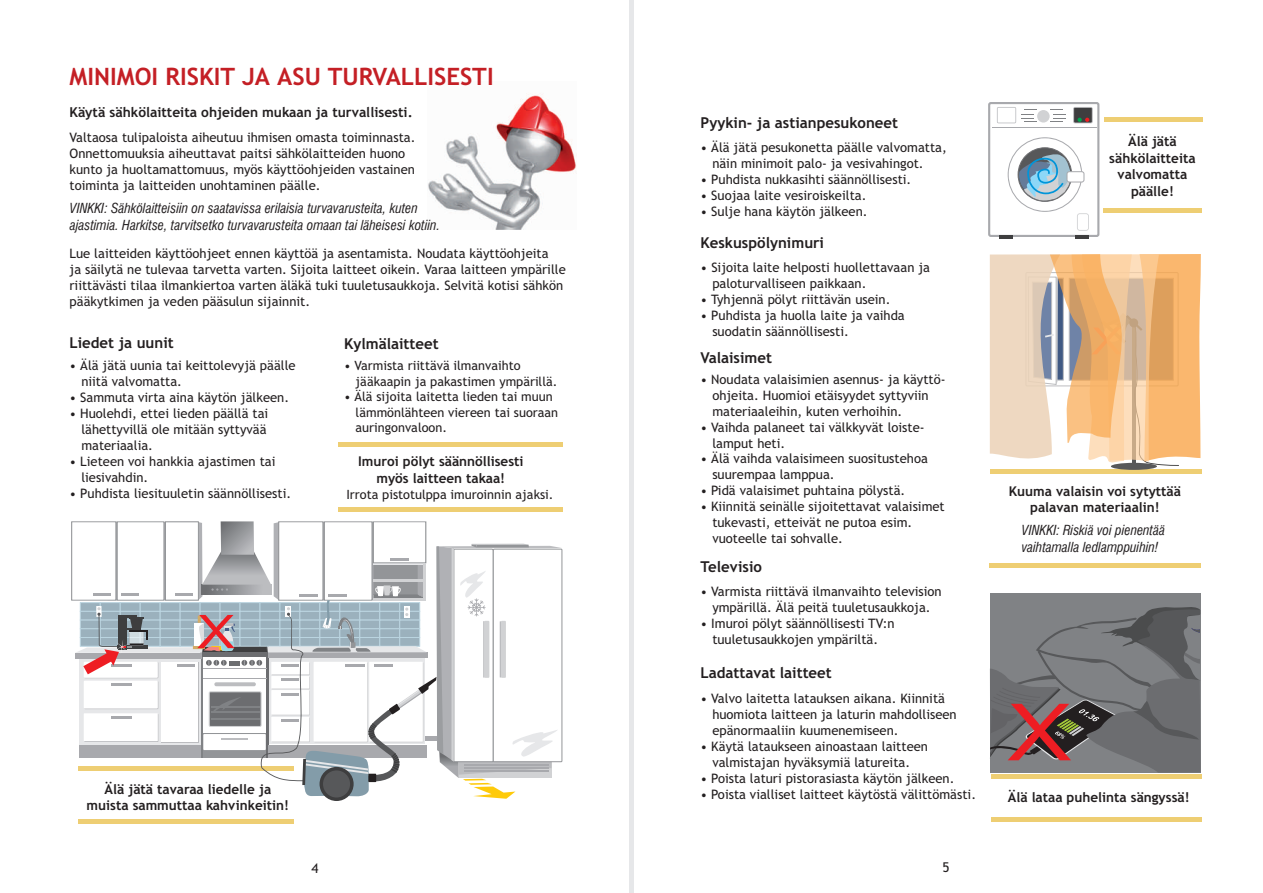
<style>
.page{position:relative;width:1263px;height:893px;background:#fff}
.page>*{position:absolute;margin:0;border:0;box-sizing:border-box;transform-origin:0 0}
.t1{font:700 24px "Trebuchet MS";color:#c41f25}
.t2{font:700 15px "Trebuchet MS";color:#231f20}
.t3{font:700 13.65px "Trebuchet MS";color:#231f20}
.t4{font:700 13.5px/16.5px "Trebuchet MS";color:#231f20;text-align:center}
.t5{font:italic condensed 13.5px/17px "Swiss 721 BT";color:#231f20}
.t6{font:13.5px "Trebuchet MS";color:#231f20}
.t7{font:13.05px/15.9px "Trebuchet MS";color:#231f20}
.t8{font:12.75px/15.6px "Trebuchet MS";color:#231f20}
</style>
<div class="page">
<hr style="left:629px;top:0;width:4px;height:893px;background:#e6e7e9">
<hr style="left:78px;top:819px;width:215px;height:4px;background:#eece73">
<div style="left:71px;top:521px;width:45px;height:79px;background:#fff;border:1px solid #939598"></div>
<svg style="left:320px;top:767px;width:34px;height:34px"></svg>
<hr style="left:338px;top:508px;width:224px;height:4px;background:#eece73">
<hr style="left:338px;top:442px;width:224px;height:4px;background:#eece73">
<div style="left:988px;top:102px;width:111px;height:135px;border:2px solid #a8a9ad;border-radius:2px"></div>
<hr style="left:999px;top:236px;width:14px;height:3px;background:#3e3e3f">
<hr style="left:1075px;top:236px;width:14px;height:3px;background:#3e3e3f">
<hr style="left:1104px;top:118px;width:98px;height:4px;background:#eece73">
<hr style="left:1103px;top:208px;width:99px;height:4px;background:#eece73">
<div style="left:1037px;top:110px;width:13px;height:13px;background:#d1d2d4;border-radius:50%"></div>
<svg style="left:1050px;top:109px;width:15px;height:13px"></svg>
<svg style="left:997px;top:107px;width:40px;height:16px"></svg>
<hr style="left:992px;top:127px;width:105px;height:1px;background:#a8a9ad">
<svg style="left:1008px;top:137px;width:81px;height:94px"></svg>
<svg style="left:1073px;top:107px;width:19px;height:16px"></svg>
<div style="left:1066px;top:171px;width:18px;height:11px;background:#fff;border:1px solid #a8a9ad;border-radius:2px"></div>
<hr style="left:991px;top:817px;width:211px;height:4px;background:#eece73">
<hr style="left:991px;top:775px;width:211px;height:4px;background:#eece73">
<div style="left:990px;top:593px;width:210px;height:179px;background:#808285"></div>
<svg style="left:990px;top:605px;width:211px;height:168px"></svg>
<hr style="left:989px;top:563px;width:211px;height:4px;background:#eece73">
<hr style="left:990px;top:470px;width:211px;height:4px;background:#eece73">
<div style="left:1111px;top:463px;width:46px;height:7px;background:#57585a;border-radius:50%"></div>
<svg style="left:990px;top:254px;width:211px;height:212px;background:#e9c49c"></svg>
<img style="left:428px;top:93px;width:148px;height:137px">
<svg style="left:75px;top:521px;width:487px;height:278px"></svg>
<h2 class="t1" style="left:70px;top:67px;width:426px">MINIMOI RISKIT JA ASU TURVALLISESTI</h2>
<h3 class="t3" style="left:70px;top:107px;width:345px">Käytä sähkölaitteita ohjeiden mukaan ja turvallisesti.</h3>
<p class="t7" style="left:70px;top:130px;width:348px">Valtaosa tulipaloista aiheutuu ihmisen omasta toiminnasta.<br>Onnettomuuksia aiheuttavat paitsi sähkölaitteiden huono kunto ja huoltamattomuus, myös käyttöohjeiden vastainen toiminta ja laitteiden unohtaminen päälle.</p>
<p class="t5" style="left:70px;top:201px;width:372px">VINKKI: Sähkölaitteisiin on saatavissa erilaisia turvavarusteita, kuten ajastimia. Harkitse, tarvitsetko turvavarusteita omaan tai läheisesi kotiin.</p>
<p class="t7" style="left:70px;top:247px;width:498px">Lue laitteiden käyttöohjeet ennen käyttöä ja asentamista. Noudata käyttöohjeita<br>ja säilytä ne tulevaa tarvetta varten. Sijoita laitteet oikein. Varaa laitteen ympärille riittävästi tilaa ilmankiertoa varten äläkä tuki tuuletusaukkoja. Selvitä kotisi sähkön pääkytkimen ja veden pääsulun sijainnit.</p>
<h3 class="t2" style="left:70px;top:337px;width:106px">Liedet ja uunit</h3>
<p class="t7" style="left:81px;top:359px;width:216px;text-indent:-12px">• Älä jätä uunia tai keittolevyjä päälle niitä valvomatta.</p>
<p class="t7" style="left:70px;top:391px;width:221px">• Sammuta virta aina käytön jälkeen.</p>
<p class="t7" style="left:81px;top:407px;width:188px;text-indent:-12px">• Huolehdi, ettei lieden päällä tai lähettyvillä ole mitään syttyvää materiaalia.</p>
<p class="t7" style="left:81px;top:454px;width:196px;text-indent:-12px">• Lieteen voi hankkia ajastimen tai liesivahdin.</p>
<p class="t7" style="left:70px;top:486px;width:223px">• Puhdista liesituuletin säännöllisesti.</p>
<h3 class="t2" style="left:344px;top:338px;width:96px">Kylmälaitteet</h3>
<p class="t8" style="left:356px;top:359px;width:203px;text-indent:-12px">• Varmista riittävä ilmanvaihto jääkaapin ja pakastimen ympärillä.</p>
<p class="t8" style="left:356px;top:390px;width:204px;text-indent:-12px">• Älä sijoita laitetta lieden tai muun lämmönlähteen viereen tai suoraan auringonvaloon.</p>
<p class="t4" style="left:358px;top:454px;width:167px">Imuroi pölyt säännöllisesti myös laitteen takaa!</p>
<p class="t8" style="left:346px;top:488px;width:209px">Irrota pistotulppa imuroinnin ajaksi.</p>
<p class="t4" style="left:87px;top:782px;width:204px">Älä jätä tavaraa liedelle ja muista sammuttaa kahvinkeitin!</p>
<p class="t6" style="left:311px;top:863px;width:9px">4</p>
<h3 class="t2" style="left:700px;top:117px;width:199px">Pyykin- ja astianpesukoneet</h3>
<p class="t7" style="left:712px;top:141px;width:236px;text-indent:-12px">• Älä jätä pesukonetta päälle valvomatta, näin minimoit palo- ja vesivahingot.</p>
<p class="t7" style="left:700px;top:172px;width:212px">• Puhdista nukkasihti säännöllisesti.</p>
<p class="t7" style="left:700px;top:188px;width:167px">• Suojaa laite vesiroiskeilta.</p>
<p class="t7" style="left:700px;top:204px;width:169px">• Sulje hana käytön jälkeen.</p>
<h3 class="t2" style="left:700px;top:237px;width:125px">Keskuspölynimuri</h3>
<p class="t7" style="left:712px;top:261px;width:219px;text-indent:-12px">• Sijoita laite helposti huollettavaan ja paloturvalliseen paikkaan.</p>
<p class="t7" style="left:700px;top:292px;width:191px">• Tyhjennä pölyt riittävän usein.</p>
<p class="t7" style="left:712px;top:308px;width:194px;text-indent:-12px">• Puhdista ja huolla laite ja vaihda suodatin säännöllisesti.</p>
<h3 class="t2" style="left:700px;top:352px;width:73px">Valaisimet</h3>
<p class="t7" style="left:712px;top:372px;width:235px;text-indent:-12px">• Noudata valaisimien asennus- ja käyttö&shy;ohjeita. Huomioi etäisyydet syttyviin materiaaleihin, kuten verhoihin.</p>
<p class="t7" style="left:712px;top:420px;width:214px;text-indent:-12px">• Vaihda palaneet tai välkkyvät loiste&shy;lamput heti.</p>
<p class="t7" style="left:712px;top:452px;width:217px;text-indent:-12px">• Älä vaihda valaisimeen suositustehoa suurempaa lamppua.</p>
<p class="t7" style="left:700px;top:484px;width:206px">• Pidä valaisimet puhtaina pölystä.</p>
<p class="t7" style="left:712px;top:500px;width:234px;text-indent:-12px">• Kiinnitä seinälle sijoitettavat valaisimet tukevasti, etteivät ne putoa esim. vuoteelle tai sohvalle.</p>
<h3 class="t2" style="left:700px;top:561px;width:63px">Televisio</h3>
<p class="t7" style="left:700px;top:585px;width:243px;text-align:center">• Varmista riittävä ilmanvaihto television ympärillä. Älä peitä tuuletusaukkoja.</p>
<p class="t7" style="left:700px;top:616px;width:196px;text-align:center">• Imuroi pölyt säännöllisesti TV:n tuuletusaukkojen ympäriltä.</p>
<h3 class="t2" style="left:700px;top:667px;width:133px">Ladattavat laitteet</h3>
<p class="t7" style="left:712px;top:692px;width:246px;text-indent:-12px">• Valvo laitetta latauksen aikana. Kiinnitä huomiota laitteen ja laturin mahdolliseen epänormaaliin kuumenemiseen.</p>
<p class="t7" style="left:700px;top:739px;width:229px;text-align:center">• Käytä lataukseen ainoastaan laitteen valmistajan hyväksymiä latureita.</p>
<p class="t7" style="left:700px;top:771px;width:255px">• Poista laturi pistorasiasta käytön jälkeen.</p>
<p class="t7" style="left:700px;top:787px;width:277px">• Poista vialliset laitteet käytöstä välittömästi.</p>
<p class="t6" style="left:942px;top:862px;width:9px">5</p>
<p class="t4" style="left:1109px;top:134px;width:88px">Älä jätä sähkölaitteita valvomatta päälle!</p>
<p class="t4" style="left:1009px;top:484px;width:174px">Kuuma valaisin voi sytyttää palavan materiaalin!</p>
<p class="t5" style="left:1022px;top:523px;width:145px">VINKKI: Riskiä voi pienentää vaihtamalla ledlamppuihin!</p>
<p class="t4" style="left:1008px;top:791px;width:183px">Älä lataa puhelinta sängyssä!</p>
</div>
